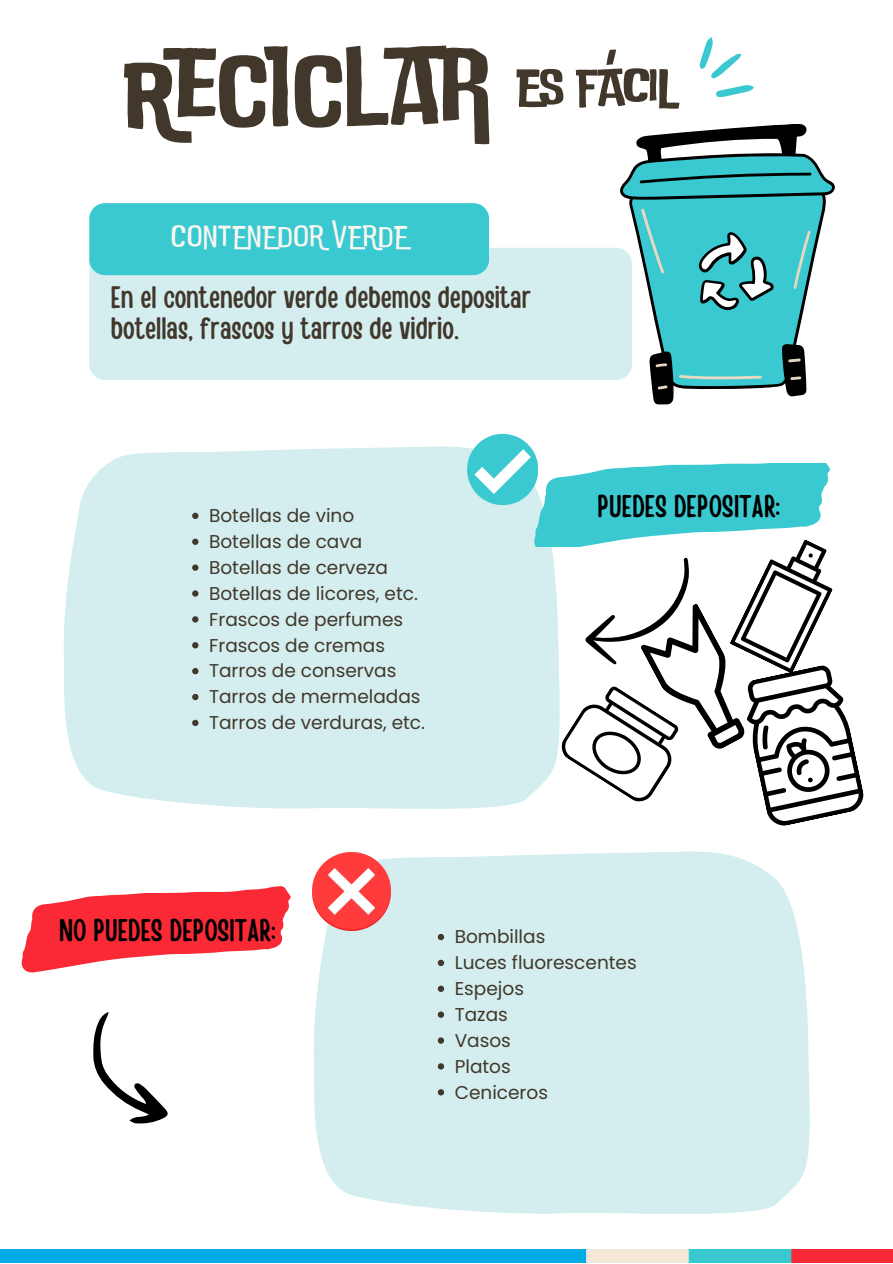
<style>
.page{position:relative;width:893px;height:1264px;background:#fff}
.page>*{position:absolute;margin:0;border:0;box-sizing:border-box;transform-origin:0 0}
.t1{font:101.4px "Do Ub Le Ba Ss";color:#41372b}
.t2{font:50.1px "Do Ub Le Ba Ss";letter-spacing:-.045em;color:#41372b}
.t3{font:300 32.7px "Do Ub Le Ba Ss";color:#faf6f0}
.t4{font:31.2px "Handy Casual Condensed";color:#000}
.t5{font:30.9px/30.3px "Handy Casual Condensed";color:#41372b}
.t6{font:18.45px "Poppins";color:#41372b}
</style>
<div class="page">
<div style="left:89px;top:248px;width:543px;height:132px;background:#d4eeef;border-radius:16px"></div>
<div style="left:89px;top:203px;width:400px;height:72px;background:#3bc9d1;border-radius:16px"></div>
<div style="left:312px;top:851px;width:498px;height:363px;background:#d4eeef"></div>
<img style="left:313px;top:852px;width:77px;height:78px">
<div style="left:63px;top:446px;width:404px;height:363px;background:#d4eeef"></div>
<svg style="left:619px;top:124px;width:216px;height:281px;fill:#3bc9d1"></svg>
<img style="left:0;top:1249px;width:892px;height:13px">
<svg style="left:699px;top:37px;width:54px;height:60px"></svg>
<svg style="left:21px;top:886px;width:270px;height:87px"></svg>
<svg style="left:93px;top:1012px;width:75px;height:112px"></svg>
<svg style="left:467px;top:434px;width:397px;height:392px"></svg>
<svg style="left:192px;top:512px;width:6px;height:7px"></svg>
<svg style="left:192px;top:538px;width:6px;height:7px"></svg>
<svg style="left:192px;top:564px;width:6px;height:7px"></svg>
<svg style="left:192px;top:590px;width:6px;height:6px"></svg>
<svg style="left:192px;top:616px;width:6px;height:6px"></svg>
<svg style="left:192px;top:642px;width:6px;height:6px"></svg>
<svg style="left:192px;top:668px;width:6px;height:6px"></svg>
<svg style="left:192px;top:694px;width:6px;height:6px"></svg>
<svg style="left:192px;top:719px;width:6px;height:7px"></svg>
<svg style="left:438px;top:933px;width:6px;height:7px"></svg>
<svg style="left:438px;top:959px;width:6px;height:7px"></svg>
<svg style="left:438px;top:985px;width:6px;height:6px"></svg>
<svg style="left:438px;top:1011px;width:6px;height:6px"></svg>
<svg style="left:438px;top:1037px;width:6px;height:6px"></svg>
<svg style="left:438px;top:1063px;width:6px;height:6px"></svg>
<svg style="left:438px;top:1089px;width:6px;height:6px"></svg>
<p class="t1" style="left:122px;top:31px;width:371px">RECICLAR</p>
<p class="t2" style="left:515px;top:52px;width:156px">ES FÁCIL</p>
<p class="t3" style="left:170px;top:214px;width:239px">CONTENEDOR VERDE</p>
<p class="t5" style="left:111px;top:281px;width:422px">En el contenedor verde debemos depositar botellas, frascos y tarros de vidrio.</p>
<p class="t6" style="left:209px;top:503px;width:147px">Botellas de vino</p>
<p class="t6" style="left:209px;top:528px;width:155px">Botellas de cava</p>
<p class="t6" style="left:209px;top:554px;width:180px">Botellas de cerveza</p>
<p class="t6" style="left:209px;top:580px;width:210px">Botellas de licores, etc.</p>
<p class="t6" style="left:209px;top:606px;width:195px">Frascos de perfumes</p>
<p class="t6" style="left:209px;top:632px;width:177px">Frascos de cremas</p>
<p class="t6" style="left:209px;top:658px;width:189px">Tarros de conservas</p>
<p class="t6" style="left:209px;top:684px;width:213px">Tarros de mermeladas</p>
<p class="t6" style="left:209px;top:709px;width:217px">Tarros de verduras, etc.</p>
<p class="t4" style="left:597px;top:486px;width:184px">PUEDES DEPOSITAR:</p>
<p class="t4" style="left:59px;top:909px;width:218px">NO PUEDES DEPOSITAR:</p>
<p class="t6" style="left:454px;top:924px;width:92px">Bombillas</p>
<p class="t6" style="left:454px;top:949px;width:183px">Luces fluorescentes</p>
<p class="t6" style="left:454px;top:975px;width:71px">Espejos</p>
<p class="t6" style="left:454px;top:1001px;width:55px">Tazas</p>
<p class="t6" style="left:454px;top:1027px;width:58px">Vasos</p>
<p class="t6" style="left:454px;top:1053px;width:58px">Platos</p>
<p class="t6" style="left:454px;top:1079px;width:95px">Ceniceros</p>
</div>
